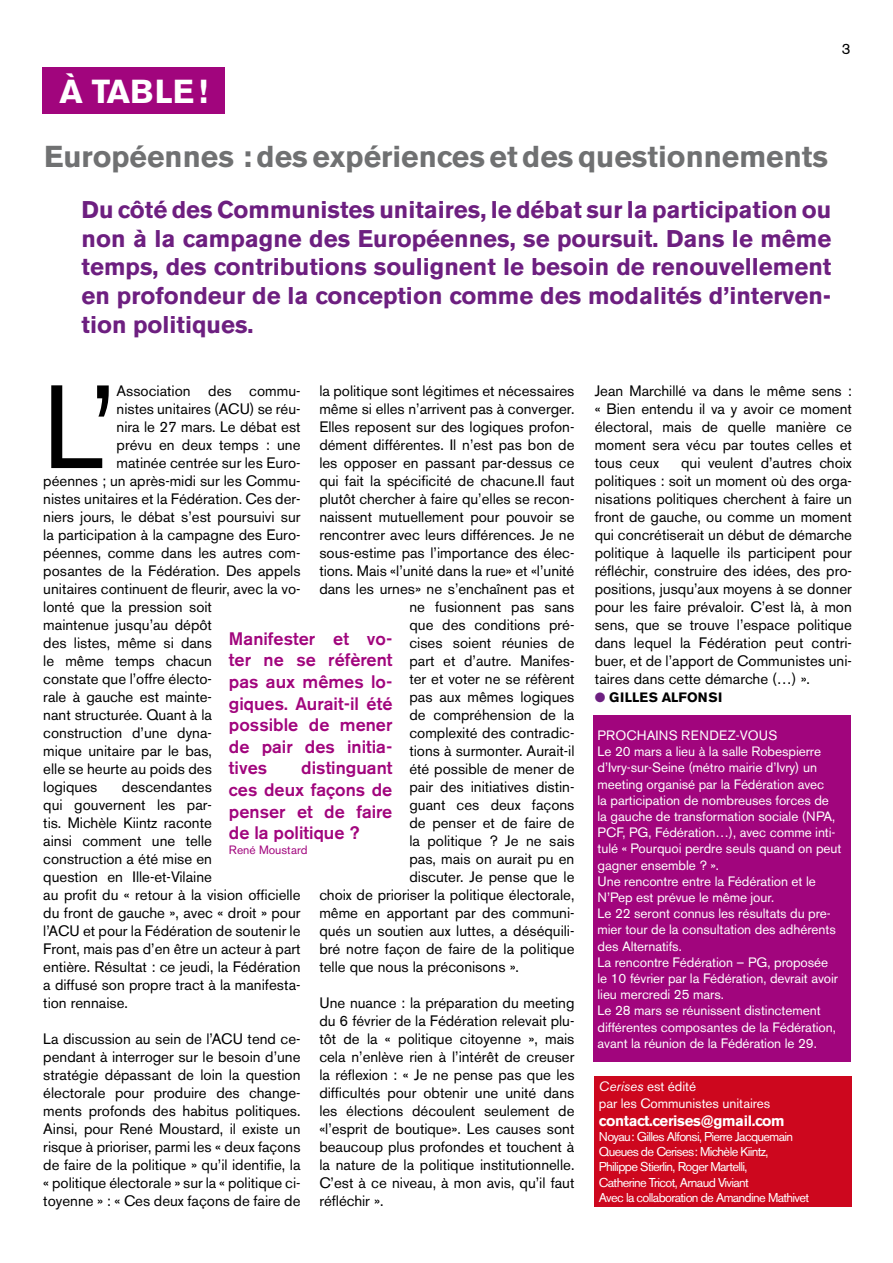
<style>
.page{position:relative;width:893px;height:1263px;background:#fff}
.page>*{position:absolute;margin:0;border:0;box-sizing:border-box;transform-origin:0 0}
.t1{font:117px "Akzidenz Grotesk BE";color:#000}
.t2{font:700 33px "Akzidenz Grotesk BE";letter-spacing:.02em;color:#fff}
.t3{font:700 30px "Akzidenz Grotesk BE";color:#707172}
.t4{font:700 24px/28.8px "Akzidenz Grotesk BE";color:#6d1f80;text-align:justify}
.t5{font:500 18px/21.6px "Akzidenz Grotesk BE";color:#a1057d;text-align:justify}
.t6{font:15px/18px "Akzidenz Grotesk BE";color:#000;text-align:justify}
.t7{font:700 15px "Akzidenz Grotesk BE";letter-spacing:-.025em;color:#fff}
.t8{font:13.5px/16.2px "Akzidenz Grotesk BE";letter-spacing:-.005em;color:#fff}
.t9{font:700 13.5px "Akzidenz Grotesk BE";color:#000}
.t10{font:12.75px/15.3px "Akzidenz Grotesk BE";letter-spacing:-.05em;color:#fff}
.t11{font:12px "Akzidenz Grotesk BE";color:#a1057d}
.s1{color:#6d1f80}
.s2{font-style:italic}
</style>
<div class="page">
<div style="left:595px;top:1076px;width:257px;height:130px;background:#cd071e"></div>
<div style="left:593px;top:715px;width:257px;height:347px;background:#a1057d"></div>
<div style="left:43px;top:68px;width:182px;height:46px;background:#a1057d"></div>
<h2 class="t2" style="left:59px;top:73px;width:150px">à table !</h2>
<p class="t6" style="left:842px;top:40px;width:10px">3</p>
<h3 class="t3" style="left:44px;top:139px;width:786px">Européennes : des expériences et des questionnements</h3>
<p class="t4" style="left:82px;top:195px;width:751px">Du côté des Communistes unitaires, le débat sur la participation ou non à la campagne des Européennes, se poursuit. Dans le même temps, des contributions soulignent le besoin de renouvellement en profondeur de la conception comme des modalités d’interven&shy;tion politiques.</p>
<h1 class="t1" style="left:43px;top:358px;width:75px">L’</h1>
<p class="t6" style="left:117px;top:382px;width:185px">Association des commu-</p>
<p class="t6" style="left:319px;top:382px;width:257px">la politique sont légitimes et nécessaires</p>
<p class="t6" style="left:319px;top:400px;width:257px">même si elles n’arrivent pas à converger.</p>
<p class="t6" style="left:319px;top:418px;width:257px">Elles reposent sur des logiques profon-</p>
<p class="t6" style="left:319px;top:436px;width:257px">dément différentes. Il n’est pas bon de</p>
<p class="t6" style="left:319px;top:454px;width:257px">les opposer en passant par-dessus ce</p>
<p class="t6" style="left:319px;top:472px;width:257px">qui fait la spécificité de chacune.Il faut</p>
<p class="t6" style="left:319px;top:490px;width:257px">plutôt chercher à faire qu’elles se recon-</p>
<p class="t6" style="left:319px;top:508px;width:257px">naissent mutuellement pour pouvoir se</p>
<p class="t6" style="left:319px;top:526px;width:257px">rencontrer avec leurs différences. Je ne</p>
<p class="t6" style="left:319px;top:544px;width:257px">sous-estime pas l’importance des élec-</p>
<p class="t6" style="left:319px;top:562px;width:257px">tions. Mais «l’unité dans la rue» et «l’unité</p>
<p class="t6" style="left:319px;top:580px;width:257px">dans les urnes» ne s’enchaînent pas et</p>
<p class="t6" style="left:409px;top:598px;width:167px">ne fusionnent pas sans</p>
<p class="t6" style="left:409px;top:616px;width:167px">que des conditions pré-</p>
<p class="t6" style="left:409px;top:634px;width:167px">cises soient réunies de</p>
<p class="t6" style="left:409px;top:652px;width:167px">part et d’autre. Manifes-</p>
<p class="t6" style="left:409px;top:670px;width:167px">ter et voter ne se réfèrent</p>
<p class="t6" style="left:409px;top:688px;width:167px">pas aux mêmes logiques</p>
<p class="t6" style="left:409px;top:706px;width:167px">de compréhension de la</p>
<p class="t6" style="left:409px;top:724px;width:167px">complexité des contradic-</p>
<p class="t6" style="left:409px;top:742px;width:167px">tions à surmonter. Aurait-il</p>
<p class="t6" style="left:409px;top:760px;width:167px">été possible de mener de</p>
<p class="t6" style="left:409px;top:778px;width:167px">pair des initiatives distin-</p>
<p class="t6" style="left:409px;top:796px;width:167px">guant ces deux façons</p>
<p class="t6" style="left:409px;top:814px;width:167px">de penser et de faire de</p>
<p class="t6" style="left:409px;top:832px;width:167px">la politique ? Je ne sais</p>
<p class="t6" style="left:409px;top:850px;width:166px">pas, mais on aurait pu en</p>
<p class="t6" style="left:409px;top:868px;width:167px">discuter. Je pense que le</p>
<p class="t6" style="left:319px;top:886px;width:257px">choix de prioriser la politique électorale,</p>
<p class="t6" style="left:319px;top:904px;width:257px">même en apportant par des communi-</p>
<p class="t6" style="left:319px;top:922px;width:257px">qués un soutien aux luttes, a déséquili-</p>
<p class="t6" style="left:319px;top:940px;width:257px">bré notre façon de faire de la politique</p>
<p class="t6" style="left:319px;top:958px;width:201px">telle que nous la préconisons ».</p>
<p class="t6" style="left:319px;top:994px;width:257px">Une nuance : la préparation du meeting du 6 février de la Fédération relevait plu&shy;tôt de la « politique citoyenne », mais cela n’enlève rien à l’intérêt de creuser la réflexion : « Je ne pense pas que les difficultés pour obtenir une unité dans les élections découlent seulement de «l’esprit de boutique». Les causes sont beaucoup plus profondes et touchent à la nature de la politique institutionnelle.<br>C’est à ce niveau, à mon avis, qu’il faut réfléchir ».</p>
<p class="t6" style="left:117px;top:400px;width:185px">nistes unitaires (ACU) se réu-</p>
<p class="t6" style="left:117px;top:418px;width:186px">nira le 27 mars. Le débat est</p>
<p class="t6" style="left:117px;top:436px;width:185px">prévu en deux temps : une</p>
<p class="t6" style="left:117px;top:454px;width:185px">matinée centrée sur les Euro-</p>
<p class="t6" style="left:43px;top:472px;width:259px">péennes ; un après-midi sur les Commu-</p>
<p class="t6" style="left:43px;top:490px;width:259px">nistes unitaires et la Fédération. Ces der-</p>
<p class="t6" style="left:43px;top:508px;width:259px">niers jours, le débat s’est poursuivi sur</p>
<p class="t6" style="left:43px;top:526px;width:259px">la participation à la campagne des Euro-</p>
<p class="t6" style="left:43px;top:544px;width:259px">péennes, comme dans les autres com-</p>
<p class="t6" style="left:43px;top:562px;width:259px">posantes de la Fédération. Des appels</p>
<p class="t6" style="left:43px;top:580px;width:259px">unitaires continuent de fleurir, avec la vo-</p>
<p class="t6" style="left:43px;top:598px;width:170px">lonté que la pression soit</p>
<p class="t6" style="left:43px;top:616px;width:170px">maintenue jusqu’au dépôt</p>
<p class="t6" style="left:43px;top:634px;width:170px">des listes, même si dans</p>
<p class="t6" style="left:43px;top:652px;width:170px">le même temps chacun</p>
<p class="t6" style="left:43px;top:670px;width:170px">constate que l’offre électo-</p>
<p class="t6" style="left:43px;top:688px;width:170px">rale à gauche est mainte-</p>
<p class="t6" style="left:43px;top:706px;width:170px">nant structurée. Quant à la</p>
<p class="t6" style="left:43px;top:724px;width:170px">construction d’une dyna-</p>
<p class="t6" style="left:43px;top:742px;width:170px">mique unitaire par le bas,</p>
<p class="t6" style="left:43px;top:760px;width:170px">elle se heurte au poids des</p>
<p class="t6" style="left:43px;top:778px;width:56px">logiques</p>
<p class="t5" style="left:229px;top:627px;width:165px">Manifester et vo&shy;ter ne se réfèrent pas aux mêmes lo&shy;giques. Aurait-il été possible de mener de pair des initia&shy;tives</p>
<p class="t5" style="left:229px;top:757px;width:165px;text-indent:72px">distinguant ces deux façons de penser et de faire de la politique ?</p>
<p class="t11" style="left:229px;top:842px;width:80px">René Moustard</p>
<p class="t6" style="left:43px;top:778px;width:259px;text-align:left;text-indent:79px">descendantes<br>qui gouvernent les par-<br>tis. Michèle Kiintz raconte<br>ainsi comment une telle<br>construction a été mise en<br>question en Ille-et-Vilaine<br>au profit du « retour à la vision officielle du front de gauche », avec « droit » pour l’ACU et pour la Fédération de soutenir le<br>Front, mais pas d’en être un acteur à part entière. Résultat : ce jeudi, la Fédération a diffusé son propre tract à la manifesta&shy;tion rennaise.</p>
<p class="t6" style="left:43px;top:1030px;width:259px">La discussion au sein de l’ACU tend ce&shy;pendant à interroger sur le besoin d’une stratégie dépassant de loin la question électorale pour produire des change&shy;ments profonds des habitus politiques.<br>Ainsi, pour René Moustard, il existe un risque à prioriser, parmi les « deux façons de faire de la politique » qu’il identifie, la « politique électorale » sur la « politique ci&shy;toyenne » : « Ces deux façons de faire de</p>
<p class="t6" style="left:595px;top:382px;width:259px">Jean Marchillé va dans le même sens : « Bien entendu il va y avoir ce moment électoral, mais de quelle manière ce moment sera vécu par toutes celles et tous ceux</p>
<p class="t6" style="left:595px;top:454px;width:259px;text-indent:87px">qui veulent d’autres choix politiques : soit un moment où des orga&shy;nisations politiques cherchent à faire un front de gauche, ou comme un moment qui concrétiserait un début de démarche politique à laquelle ils participent pour réfléchir, construire des idées, des pro&shy;positions, jusqu’aux moyens à se donner pour les faire prévaloir. C’est là, à mon sens, que se trouve l’espace politique dans lequel la Fédération peut contri&shy;buer, et de l’apport de Communistes uni&shy;taires dans cette démarche (…) ».</p>
<p class="t9" style="left:595px;top:689px;width:127px"><span class="s1">●</span> Gilles Alfon si</p>
<p class="t8" style="left:597px;top:727px;width:245px;text-indent:130px">z-vous<br>Le 20 mars a lieu à la salle Robespierre d’Ivry-sur-Seine (métro mairie d’Ivry) un meeting organisé par la Fédération avec<br>la participation de nombreuses forces de la gauche de transformation sociale (NPA, PCF, PG, Fédération…), avec comme inti&shy;tulé « Pourquoi perdre seuls quand on peut gagner ensemble ? ».<br>Une rencontre entre la Fédération et le N’Pep est prévue le même jour.<br>Le 22 seront connus les résultats du pre&shy;mier tour de la consultation des adhérents des Alternatifs.<br>La rencontre Fédération – PG, proposée<br>le 10 février par la Fédération, devrait avoir lieu mercredi 25 mars.<br>Le 28 mars se réunissent distinctement différentes composantes de la Fédération, avant la réunion de la Fédération le 29.</p>
<p class="t8" style="left:597px;top:727px;width:19px">Prochains</p>
<p class="t8" style="left:681px;top:727px;width:10px">rende</p>
<p class="t8" style="left:599px;top:1078px;width:173px"><span class="s2">Cerises</span> est édité<br>par les Communistes unitaires</p>
<p class="t7" style="left:599px;top:1112px;width:187px">contact.cerises@gmail.com</p>
<p class="t10" style="left:599px;top:1129px;width:212px">Noyau: Gilles Alfonsi, Pierre Jacquemain Queues de Cerises: Michèle Kiintz, Philippe Stierlin, Roger Martelli,<br>Catherine Tricot, Arnaud Viviant<br>Avec la collaboration de Amandine mathivet</p>
</div>
